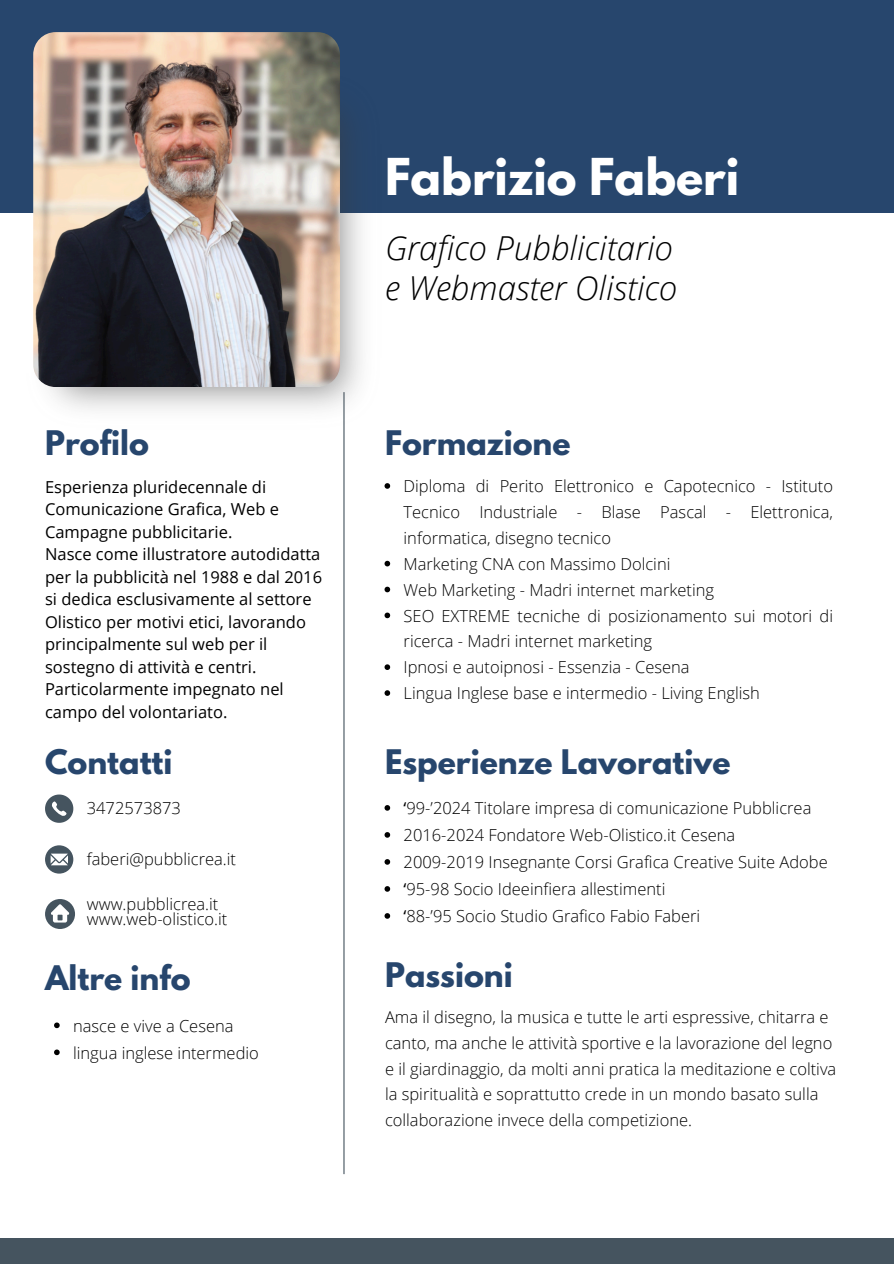
<style>
.page{position:relative;width:894px;height:1264px;background:#fff}
.page>*{position:absolute;margin:0;border:0;box-sizing:border-box;transform-origin:0 0}
.t1{font:700 45px "League Spartan";color:#fff}
.t2{font:italic 300 33px/39.3px "Open Sans";color:#000}
.t3{font:700 30px "League Spartan";color:#27466d}
.t4{font:300 16.5px/25.8px "Open Sans";color:#000}
.t5{font:16.5px/22.5px "Open Sans";color:#000}
.s1{font-family:"Noto Sans";font-weight:400}
</style>
<div class="page">
<div style="left:0;top:0;width:893px;height:212px;background:#27466d"></div>
<div style="left:0;top:1238px;width:893px;height:25px;background:#45545f"></div>
<hr style="left:343px;top:392px;width:1px;height:782px;background:#45545f">
<svg style="left:45px;top:794px;width:28px;height:28px"></svg>
<img style="left:24px;top:73px;width:357px;height:357px">
<img style="left:33px;top:32px;width:306px;height:354px;border-radius:22px">
<svg style="left:45px;top:845px;width:28px;height:28px"></svg>
<svg style="left:45px;top:899px;width:30px;height:30px"></svg>
<svg style="left:54px;top:1022px;width:6px;height:6px"></svg>
<svg style="left:54px;top:1049px;width:6px;height:6px"></svg>
<svg style="left:384px;top:483px;width:6px;height:6px"></svg>
<svg style="left:384px;top:561px;width:6px;height:5px"></svg>
<svg style="left:384px;top:586px;width:6px;height:6px"></svg>
<svg style="left:384px;top:612px;width:6px;height:6px"></svg>
<svg style="left:384px;top:664px;width:6px;height:6px"></svg>
<svg style="left:384px;top:690px;width:6px;height:6px"></svg>
<svg style="left:384px;top:805px;width:6px;height:5px"></svg>
<svg style="left:384px;top:832px;width:6px;height:5px"></svg>
<svg style="left:384px;top:859px;width:6px;height:5px"></svg>
<svg style="left:384px;top:886px;width:6px;height:5px"></svg>
<svg style="left:384px;top:913px;width:6px;height:5px"></svg>
<p class="t1" style="left:385px;top:154px;width:355px">Fabrizio Faberi</p>
<h3 class="t3" style="left:45px;top:428px;width:105px">Profilo</h3>
<p class="t5" style="left:45px;top:475px;width:235px">Esperienza pluridecennale di<br>Comunicazione Grafica, Web e<br>Campagne pubblicitarie.</p>
<p class="t5" style="left:45px;top:542px;width:278px">Nasce come illustratore autodidatta per la pubblicità nel 1988 e dal 2016 si dedica esclusivamente al settore Olistico per motivi etici, lavorando principalmente sul web per il sostegno di attività e centri.</p>
<p class="t5" style="left:45px;top:677px;width:240px">Particolarmente impegnato nel campo del volontariato.</p>
<p class="t2" style="left:385px;top:228px;width:293px">Grafico Pubblicitario e Webmaster Olistico</p>
<h2 class="t3" style="left:385px;top:428px;width:187px">Formazione</h2>
<p class="t4" style="left:403px;top:473px;width:431px;text-align:justify">Diploma di Perito Elettronico e Capotecnico - Istituto Tecnico Industriale - Blase Pascal - Elettronica, informatica, disegno tecnico</p>
<p class="t4" style="left:403px;top:550px;width:268px">Marketing CNA con Massimo Dolcini</p>
<p class="t4" style="left:403px;top:576px;width:312px">Web Marketing - Madri internet marketing</p>
<p class="t4" style="left:403px;top:602px;width:431px">SEO EXTREME tecniche di posizionamento sui motori di ricerca - Madri internet marketing</p>
<p class="t4" style="left:403px;top:654px;width:287px">Ipnosi e autoipnosi - Essenzia - Cesena</p>
<p class="t4" style="left:403px;top:680px;width:358px">Lingua Inglese base e intermedio - Living English</p>
<p class="t3" style="left:45px;top:747px;width:129px">Contatti</p>
<p class="t3" style="left:385px;top:747px;width:347px">Esperienze Lavorative</p>
<p class="t4" style="left:87px;top:795px;width:96px">3472573873</p>
<p class="t4" style="left:87px;top:845px;width:151px">faberi@pubblicrea.it</p>
<h2 class="t4" style="left:87px;top:890px;width:133px">www.pubblicrea.it</h2>
<h2 class="t4" style="left:87px;top:905px;width:142px">www.web-olistico.it</h2>
<p class="t3" style="left:45px;top:963px;width:147px">Altre info</p>
<h2 class="t4" style="left:73px;top:1012px;width:162px">nasce e vive a Cesena</h2>
<h2 class="t4" style="left:73px;top:1039px;width:187px">lingua inglese intermedio</h2>
<p class="t4" style="left:403px;top:794px;width:409px"><span class="s1">ʻ</span>99-ʼ2024 Titolare impresa di comunicazione Pubblicrea</p>
<p class="t4" style="left:403px;top:821px;width:333px">2016-2024 Fondatore Web-Olistico.it Cesena</p>
<p class="t4" style="left:403px;top:848px;width:425px">2009-2019 Insegnante Corsi Grafica Creative Suite Adobe</p>
<p class="t4" style="left:403px;top:875px;width:263px"><span class="s1">ʻ</span>95-98 Socio Ideeinfiera allestimenti</p>
<p class="t4" style="left:403px;top:902px;width:298px"><span class="s1">ʻ</span>88-’95 Socio Studio Grafico Fabio Faberi</p>
<h2 class="t3" style="left:385px;top:959px;width:129px">Passioni</h2>
<p class="t4" style="left:385px;top:1003px;width:452px">Ama il disegno, la musica e tutte le arti espressive, chitarra e canto, ma anche le attività sportive e la lavorazione del legno e il giardinaggio, da molti anni pratica la meditazione e coltiva la spiritualità e soprattutto crede in un mondo basato sulla collaborazione invece della competizione.</p>
</div>
